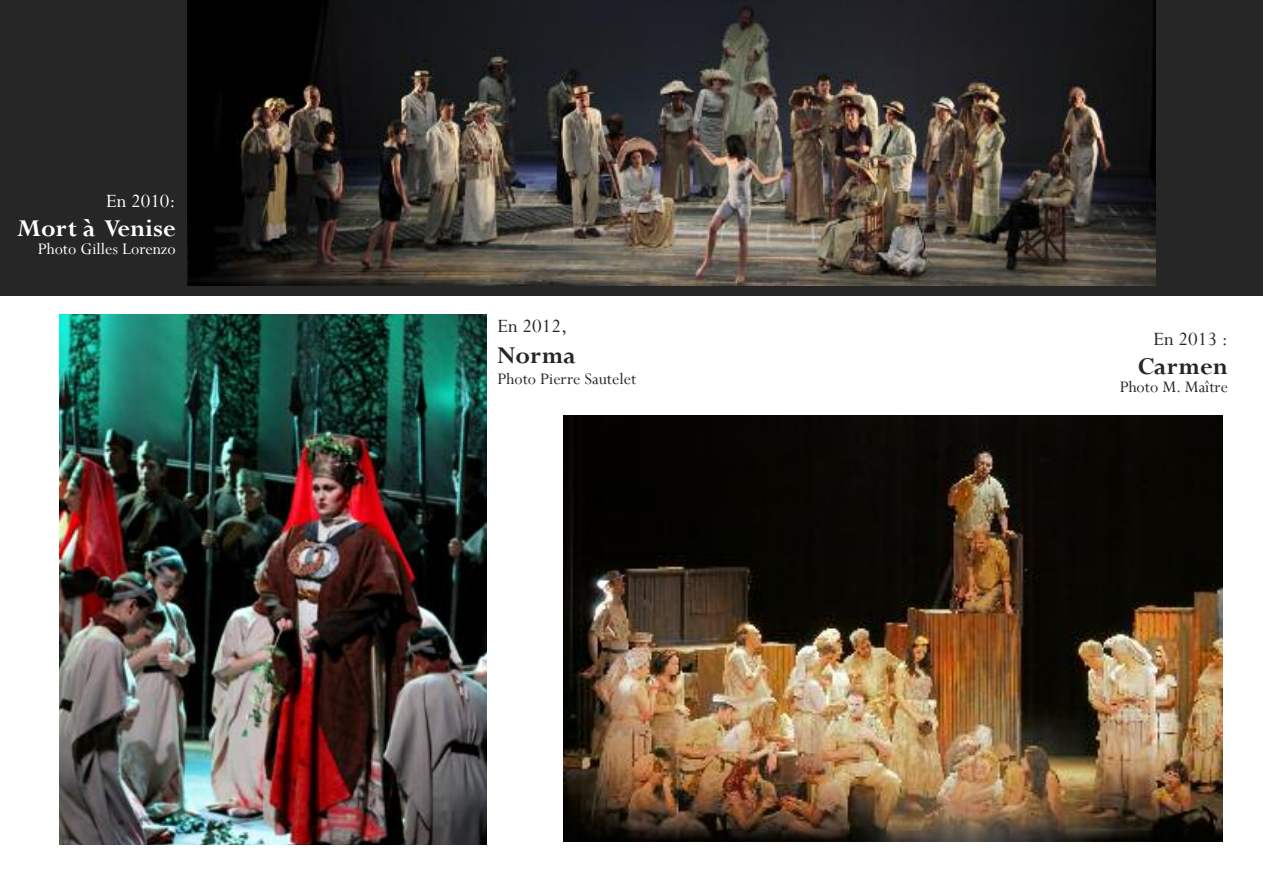
<style>
.page{position:relative;width:1263px;height:893px;background:#fff}
.page>*{position:absolute;margin:0;border:0;box-sizing:border-box;transform-origin:0 0}
.t1{font:700 27px "Perpetua";color:#fff}
.t2{font:700 27px "Perpetua";color:#272627}
.t3{font:21px "Perpetua";color:#272627}
.t4{font:21px "Perpetua";color:#fff}
.t5{font:18px "Perpetua";color:#272627}
.t6{font:18px "Perpetua";color:#fff}
</style>
<div class="page">
<div style="left:0;top:273px;width:1263px;height:22px;background:#272627"></div>
<div style="left:0;top:0;width:1263px;height:286px;background:#272627"></div>
<img style="left:188px;top:0;width:967px;height:286px">
<img style="left:60px;top:315px;width:427px;height:530px">
<img style="left:564px;top:415px;width:658px;height:427px">
<p class="t4" style="left:106px;top:190px;width:71px">En 2010:</p>
<h1 class="t1" style="left:17px;top:213px;width:161px">Mort à Venise</h1>
<p class="t6" style="left:38px;top:239px;width:139px">Photo Gilles Lorenzo</p>
<p class="t3" style="left:497px;top:315px;width:71px">En 2012,</p>
<h1 class="t2" style="left:497px;top:341px;width:80px">Norma</h1>
<p class="t5" style="left:497px;top:369px;width:140px">Photo Pierre Sautelet</p>
<p class="t3" style="left:1153px;top:328px;width:76px">En 2013 :</p>
<h1 class="t2" style="left:1138px;top:352px;width:92px">Carmen</h1>
<p class="t5" style="left:1120px;top:377px;width:110px">Photo M. Maître</p>
</div>
